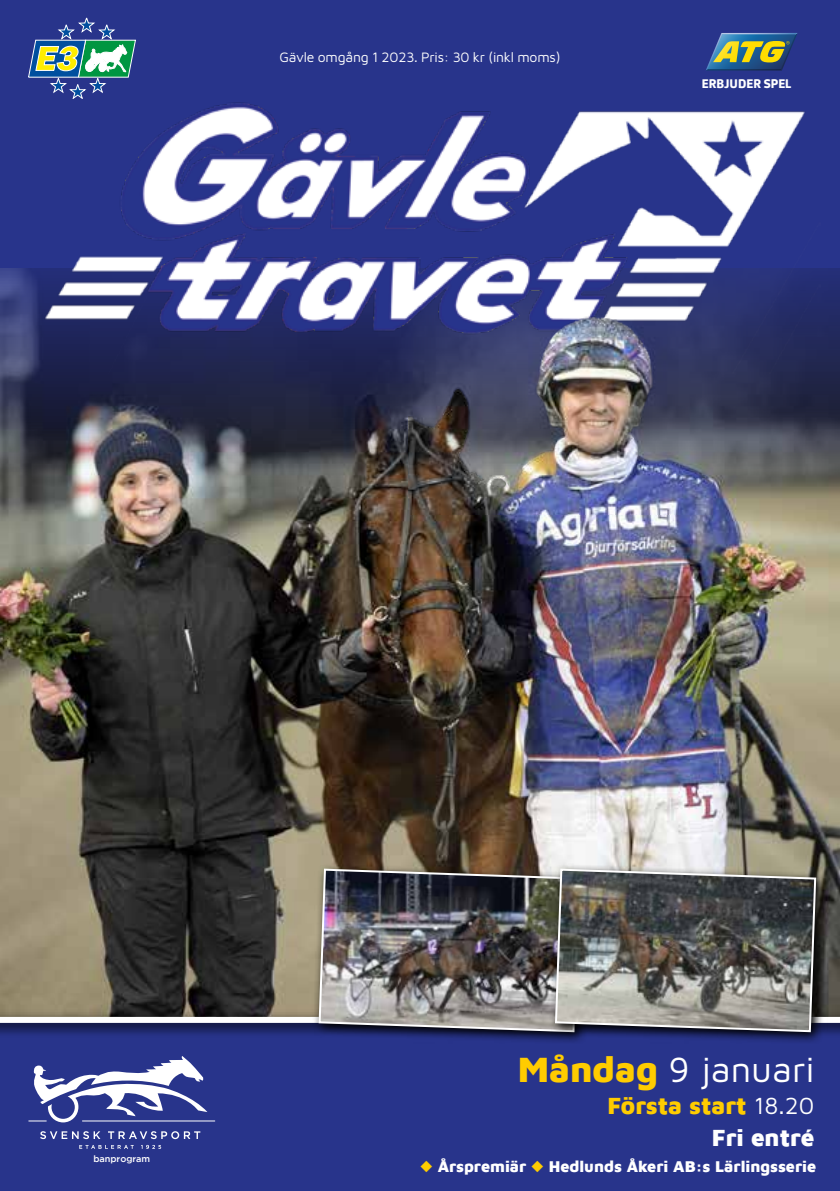
<style>
.page{position:relative;width:840px;height:1191px;background:#fff}
.page>*{position:absolute;margin:0;border:0;box-sizing:border-box;transform-origin:0 0}
.t1{font:36px "Maven Pro";color:#fff}
.t2{font:900 24px/32px "Maven Pro";color:#fc0;text-align:right}
.t3{font:900 16px "Maven Pro";color:#fff}
.t4{font:14px "Maven Pro";letter-spacing:-.015em;color:#fff}
.t5{font:800 12px "ATG Text";color:#fff}
.t6{font:500 9.2px "Gotham";color:#fff}
.s1{font-weight:900;color:#fc0}
.s2{font-weight:400;color:#fff}
.s3{color:#fff}
.s4{color:#fc0}
</style>
<div class="page">
<div style="left:0;top:0;width:839px;height:1191px;background:#28348b"></div>
<svg style="left:40px;top:1131px;width:160px;height:17px"></svg>
<svg style="left:28px;top:1056px;width:187px;height:66px"></svg>
<img style="left:0;top:268px;width:839px;height:742px">
<svg style="left:0;top:1010px;width:839px;height:24px;background:#333655"></svg>
<div style="left:0;top:1017px;width:839px;height:6px;background:#fff"></div>
<img style="left:20px;top:102px;width:799px;height:271px">
<svg style="left:28px;top:18px;width:108px;height:81px"></svg>
<svg style="left:706px;top:33px;width:91px;height:38px"></svg>
<svg style="left:312px;top:862px;width:236px;height:179px"></svg>
<img style="left:317px;top:867px;width:231px;height:166px">
<svg style="left:548px;top:862px;width:280px;height:180px"></svg>
<img style="left:553px;top:867px;width:263px;height:166px">
<img style="left:408px;top:268px;width:303px;height:246px">
<p class="t4" style="left:279px;top:48px;width:282px">Gävle omgång 1 2023. Pris: 30 kr (inkl moms)</p>
<p class="t5" style="left:701px;top:77px;width:91px">ERBJUDER SPEL</p>
<p class="t6" style="left:93px;top:1153px;width:58px">banprogram</p>
<h1 class="t1" style="left:517px;top:1044px;width:298px"><span class="s1">Måndag</span> 9 januari</h1>
<h2 class="t2" style="left:607px;top:1087px;width:208px">Första start <span class="s2">18.20<br></span><span class="s3">Fri entré</span></h2>
<p class="t3" style="left:420px;top:1155px;width:397px"><span class="s4">◆</span> Årspremiär <span class="s4">◆</span> Hedlunds Åkeri AB:s Lärlingsserie</p>
</div>
